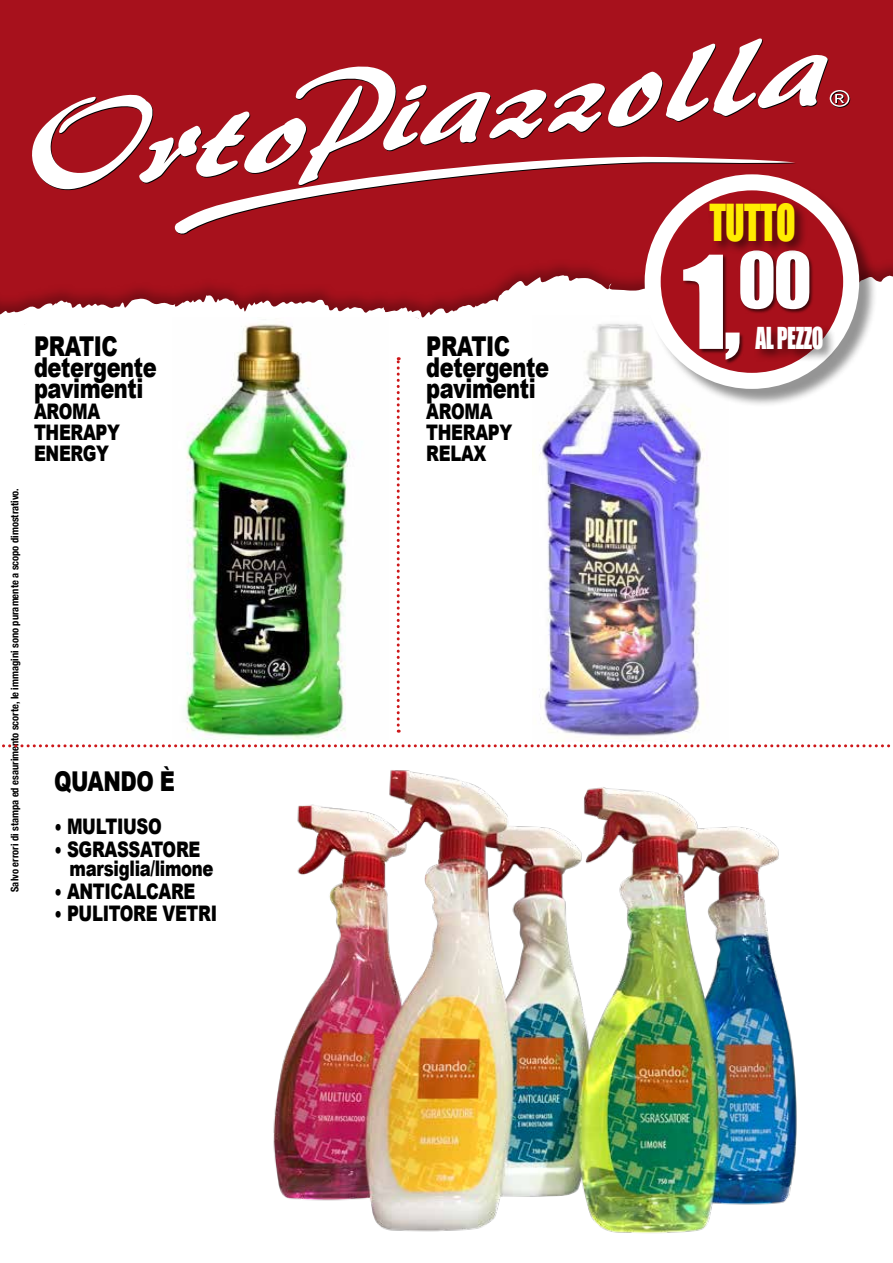
<style>
.page{position:relative;width:893px;height:1263px;background:#a7111c}
.page>*{position:absolute;margin:0;border:0;box-sizing:border-box;transform-origin:0 0}
.t1{font:119.25px "Impact";color:#fff}
.t2{font:71.55px "Impact";color:#fff}
.t3{font:46.8px "Impact";letter-spacing:-.02em;color:#ffed00;scale:.77 1}
.t4{font:27.75px "Impact";letter-spacing:-.02em;color:#fff;scale:.77 1}
.t5{font:900 27.3px/21px "Arial";letter-spacing:-.02em;color:#000;scale:.77 1}
.t6{font:900 21.45px/21px "Arial";letter-spacing:-.02em;color:#000;scale:.77 1}
.t7{font:700 condensed 10.5px "Helvetica Neue";color:#000}
.s1{font-family:"Calibri";font-weight:400}
.s2{font-size:105.6px}
</style>
<div class="page">
<svg style="left:502px;top:274px;width:391px;height:8px"></svg>
<div style="left:0;top:282px;width:893px;height:981px;background:#fff"></div>
<svg style="left:32px;top:95px;width:264px;height:95px"></svg>
<svg style="left:296px;top:38px;width:532px;height:126px"></svg>
<svg style="left:174px;top:153px;width:621px;height:81px"></svg>
<svg style="left:830px;top:90px;width:20px;height:18px"></svg>
<svg style="left:397px;top:357px;width:3px;height:376px"></svg>
<svg style="left:0;top:744px;width:893px;height:3px"></svg>
<img style="left:533px;top:316px;width:195px;height:425px">
<img style="left:172px;top:318px;width:216px;height:422px">
<img style="left:238px;top:754px;width:641px;height:498px">
<div style="left:648px;top:177px;width:230px;height:231px;background:#000;opacity:.42"></div>
<svg style="left:653px;top:182px;width:198px;height:199px"></svg>
<div style="left:645px;top:174px;width:214px;height:215px;border:16px solid #fff;border-radius:50%"></div>
<div style="left:753px;top:324px;width:83px;height:38px;background:#000;opacity:.52"></div>
<div style="left:683px;top:250px;width:131px;height:115px;background:#000;opacity:.64"></div>
<div style="left:707px;top:201px;width:101px;height:54px;background:#000;opacity:.52"></div>
<p class="t7" style="left:6px;top:892px;width:405px;rotate:-90deg">Salvo errori di stampa ed esaurimento scorte, le immagini sono puramente a scopo dimostrativo.</p>
<p class="t5" style="left:34px;top:335px;width:161px">PRATIC detergente pavimenti</p>
<p class="t6" style="left:34px;top:400px;width:113px">AROMA<br>THERAPY<br>ENERGY</p>
<p class="t5" style="left:54px;top:769px;width:159px">QUANDO È</p>
<p class="t6" style="left:54px;top:815px;width:142px"><span class="s1">•</span> MULTIUSO</p>
<p class="t6" style="left:69px;top:838px;width:189px;line-height:19.5px;text-indent:-15px"><span class="s1">•</span> SGRASSATORE marsiglia/limone</p>
<p class="t6" style="left:54px;top:880px;width:185px"><span class="s1">•</span> ANTICALCARE</p>
<p class="t6" style="left:54px;top:902px;width:213px"><span class="s1">•</span> PULITORE VETRI</p>
<p class="t5" style="left:426px;top:335px;width:161px">PRATIC detergente pavimenti</p>
<p class="t6" style="left:426px;top:400px;width:113px">AROMA<br>THERAPY<br>RELAX</p>
<h3 class="t3" style="left:709px;top:186px;width:114px">TUTTO</h3>
<h2 class="t2" style="left:738px;top:224px;width:76px">00</h2>
<h1 class="t1" style="left:682px;top:210px;width:60px">1<span class="s2">,</span></h1>
<p class="t4" style="left:755px;top:316px;width:90px">AL PEZZO</p>
</div>
